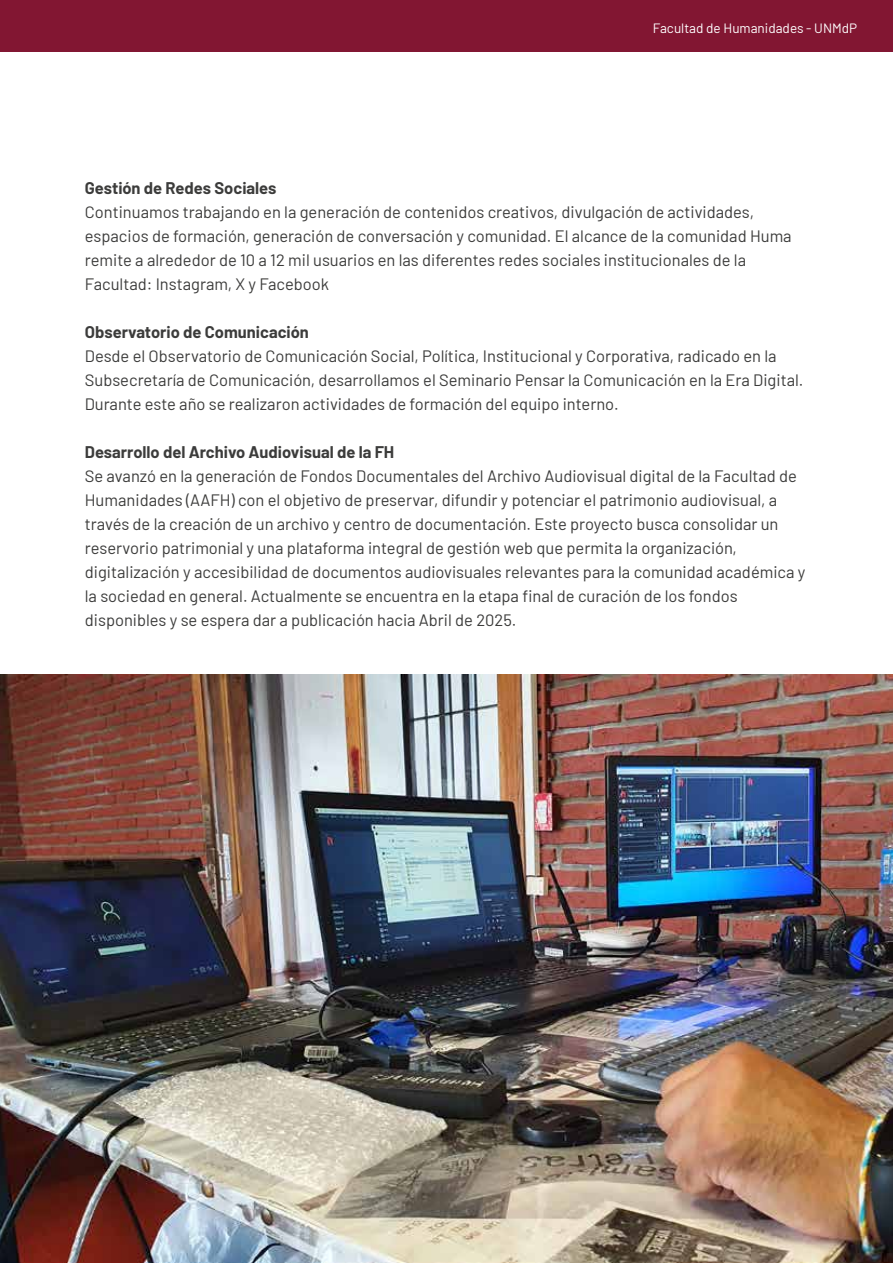
<style>
.page{position:relative;width:893px;height:1263px;background:#fff}
.page>*{position:absolute;margin:0;border:0;box-sizing:border-box;transform-origin:0 0}
.t1{font:16.5px/24px "Barlow";color:#3c3c3b}
.t2{font:700 16.5px "Barlow";color:#3c3c3b}
.t3{font:13.5px "Barlow";color:#fff}
</style>
<div class="page">
<div style="left:0;top:0;width:893px;height:51px;background:#821632"></div>
<img style="left:0;top:674px;width:893px;height:589px">
<p class="t3" style="left:653px;top:18px;width:206px">Facultad de Humanidades - UNMdP</p>
<p class="t2" style="left:85px;top:175px;width:193px">Gestión de Redes Sociales</p>
<p class="t1" style="left:85px;top:198px;width:708px">Continuamos trabajando en la generación de contenidos creativos, divulgación de actividades, espacios de formación, generación de conversación y comunidad. El alcance de la comunidad Huma remite a alrededor de 10 a 12 mil usuarios en las diferentes redes sociales institucionales de la Facultad: Instagram, X y Facebook</p>
<p class="t2" style="left:85px;top:320px;width:225px">Observatorio de Comunicación</p>
<p class="t1" style="left:85px;top:342px;width:720px">Desde el Observatorio de Comunicación Social, Política, Institucional y Corporativa, radicado en la<br>Subsecretaría de Comunicación, desarrollamos el Seminario Pensar la Comunicación en la Era Digital.<br>Durante este año se realizaron actividades de formación del equipo interno.</p>
<p class="t2" style="left:85px;top:440px;width:311px">Desarrollo del Archivo Audiovisual de la FH</p>
<p class="t1" style="left:85px;top:463px;width:722px">Se avanzó en la generación de Fondos Documentales del Archivo Audiovisual digital de la Facultad de Humanidades (AAFH) con el objetivo de preservar, difundir y potenciar el patrimonio audiovisual, a través de la creación de un archivo y centro de documentación. Este proyecto busca consolidar un reservorio patrimonial y una plataforma integral de gestión web que permita la organización, digitalización y accesibilidad de documentos audiovisuales relevantes para la comunidad académica y la sociedad en general. Actualmente se encuentra en la etapa final de curación de los fondos disponibles y se espera dar a publicación hacia Abril de 2025.</p>
</div>
